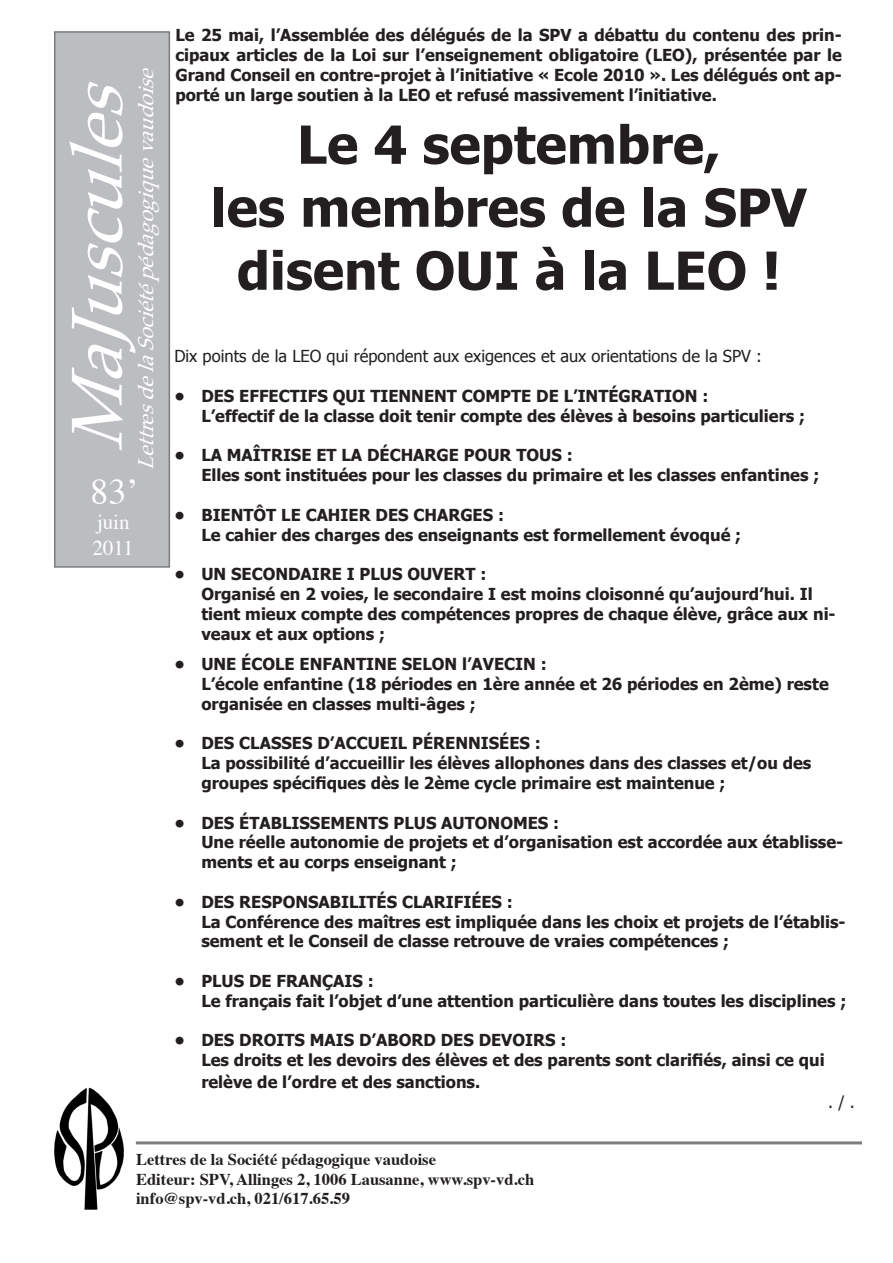
<style>
.page{position:relative;width:893px;height:1263px;background:#fff}
.page>*{position:absolute;margin:0;border:0;box-sizing:border-box;transform-origin:0 0}
.t1{font:italic 72px "Palatino";color:#fff}
.t2{font:700 52.5px "Tahoma";color:#231f20}
.t3{font:36px "Times";color:#fff}
.t4{font:italic 21px "Palatino";color:#fff}
.t5{font:21px "Times";color:#fff}
.t6{font:700 16.5px/19.8px "Tahoma";color:#231f20}
.t7{font:700 16.5px/19.8px "Times";color:#231f20}
.t8{font:16.5px "Tahoma";color:#231f20}
</style>
<div class="page">
<div style="left:54px;top:31px;width:116px;height:537px;background:#bcbdc0;border:2px solid #7b7d80"></div>
<img style="left:54px;top:1087px;width:70px;height:123px">
<div style="left:136px;top:1141px;width:726px;height:3px;background:#bcbdc0;border:2px solid #7b7d80"></div>
<p class="t1" style="left:37px;top:452px;width:408px;rotate:-90deg">MaJuscules</p>
<p class="t4" style="left:129px;top:470px;width:414px;rotate:-90deg">LettresdelaSociétépédagogiquevaudoise</p>
<p class="t3" style="left:91px;top:458px;width:49px">83’</p>
<p class="t5" style="left:97px;top:503px;width:34px">juin</p>
<p class="t5" style="left:93px;top:528px;width:43px">2011</p>
<p class="t3" style="left:91px;top:475px;width:49px">67’</p>
<p class="t5" style="left:72px;top:519px;width:84px">février 08</p>
<p class="t6" style="left:175px;top:24px;width:668px;text-align:justify">Le 25 mai, l’Assemblée des délégués de la SPV a débattu du contenu des prin&shy;cipaux articles de la Loi sur l’enseignement obligatoire (LEO), présentée par le Grand Conseil en contre-projet à l’initiative « Ecole 2010 ». Les délégués ont ap&shy;porté un large soutien à la LEO et refusé massivement l’initiative.</p>
<p class="t2" style="left:297px;top:108px;width:425px">Le 4 septembre,</p>
<p class="t2" style="left:211px;top:171px;width:597px">les membres de la SPV</p>
<p class="t2" style="left:237px;top:234px;width:545px">disent OUI à la LEO !</p>
<p class="t8" style="left:174px;top:345px;width:589px">Dix points de la LEO qui répondent aux exigences et aux orientations de la SPV :</p>
<p class="t6" style="left:201px;top:385px;width:605px;text-indent:-27px">• DES EFFECTIFS QUI TIENNENT COMPTE DE L’INTÉGRATION :<br>L’effectif de la classe doit tenir compte des élèves à besoins particuliers ;</p>
<p class="t6" style="left:201px;top:444px;width:619px;text-indent:-27px">• LA MAÎTRISE ET LA DÉCHARGE POUR TOUS :<br>Elles sont instituées pour les classes du primaire et les classes enfantines ;</p>
<p class="t6" style="left:201px;top:504px;width:541px;text-indent:-27px">• BIENTÔT LE CAHIER DES CHARGES :<br>Le cahier des charges des enseignants est formellement évoqué ;</p>
<p class="t6" style="left:201px;top:563px;width:636px;text-indent:-27px">• UN SECONDAIRE I PLUS OUVERT :<br>Organisé en 2 voies, le secondaire I est moins cloisonné qu’aujourd’hui. Il tient mieux compte des compétences propres de chaque élève, grâce aux ni&shy;veaux et aux options ;</p>
<p class="t6" style="left:201px;top:653px;width:629px;text-indent:-27px">• UNE ÉCOLE ENFANTINE SELON l’AVECIN :<br>L’école enfantine (18 périodes en 1ère année et 26 périodes en 2ème) reste organisée en classes multi-âges ;</p>
<p class="t6" style="left:201px;top:732px;width:612px;text-indent:-27px">• DES CLASSES D’ACCUEIL PÉRENNISÉES :<br>La possibilité d’accueillir les élèves allophones dans des classes et/ou des groupes spécifiques dès le 2ème cycle primaire est maintenue ;</p>
<p class="t6" style="left:201px;top:812px;width:643px;text-indent:-27px">• DES ÉTABLISSEMENTS PLUS AUTONOMES :<br>Une réelle autonomie de projets et d’organisation est accordée aux établisse&shy;ments et au corps enseignant ;</p>
<p class="t6" style="left:201px;top:891px;width:646px;text-indent:-27px">• DES RESPONSABILITÉS CLARIFIÉES :<br>La Conférence des maîtres est impliquée dans les choix et projets de l’établis&shy;sement et le Conseil de classe retrouve de vraies compétences ;</p>
<p class="t6" style="left:201px;top:970px;width:646px;text-indent:-27px">• PLUS DE FRANÇAIS :<br>Le français fait l’objet d’une attention particulière dans toutes les disciplines ;</p>
<p class="t6" style="left:201px;top:1029px;width:625px;text-indent:-27px">• DES DROITS MAIS D’ABORD DES DEVOIRS :<br>Les droits et les devoirs des élèves et des parents sont clarifiés, ainsi ce qui</p>
<p class="t6" style="left:201px;top:1071px;width:280px">relève de l’ordre et des sanctions.</p>
<p class="t8" style="left:828px;top:1090px;width:28px">. / .</p>
<p class="t7" style="left:136px;top:1147px;width:400px">Lettres de la Société pédagogique vaudoise<br>Editeur: SPV, Allinges 2, 1006 Lausanne, www.spv-vd.ch</p>
<p class="t7" style="left:136px;top:1187px;width:215px">info@spv-vd.ch, 021/617.65.59</p>
</div>
